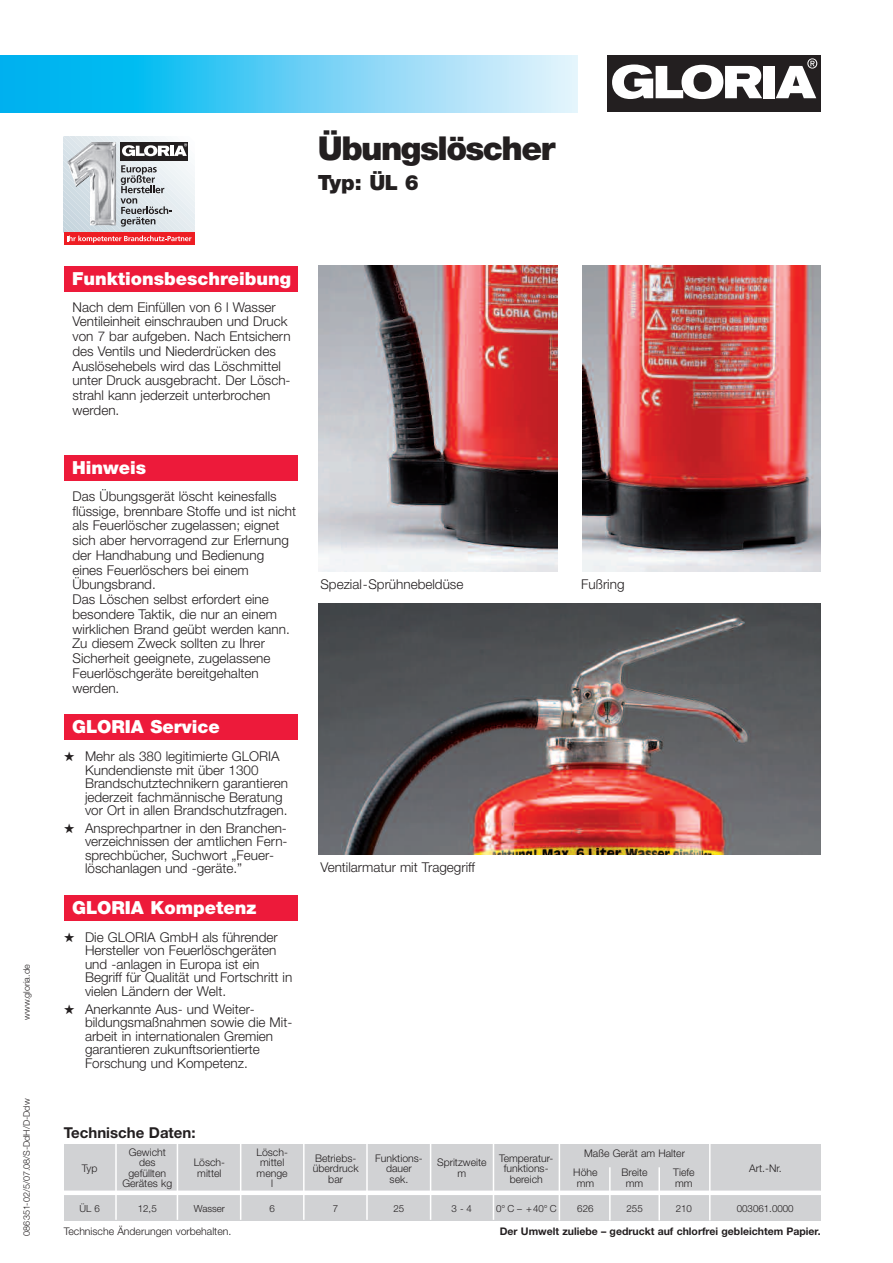
<style>
.page{position:relative;width:893px;height:1263px;background:#fff}
.page>*{position:absolute;margin:0;border:0;box-sizing:border-box;transform-origin:0 0}
.t1{font:900 33px "Helvetica Neue";letter-spacing:-.045em;color:#231f20}
.t2{font:900 21px "Helvetica Neue";color:#231f20}
.t3{font:900 18px "Helvetica Neue";color:#fff}
.t4{font:700 15px "Helvetica Neue";color:#231f20}
.t5{font:300 13.5px/14.7px "Helvetica Neue";color:#231f20}
.t6{font:300 10.5px/10.5px "Helvetica Neue";color:#231f20;text-align:center}
.t7{font:700 10.5px "Helvetica Neue";color:#231f20}
.t8{font:300 9.75px "Helvetica Neue";color:#231f20}
.t9{font:300 9px "Helvetica Neue";color:#231f20}
</style>
<div class="page">
<div style="left:64px;top:455px;width:234px;height:25px;background:#ed1a3a"></div>
<svg style="left:0;top:55px;width:577px;height:58px;background:#60cff5"></svg>
<div style="left:607px;top:55px;width:214px;height:57px;background:#231f20"></div>
<svg style="left:612px;top:65px;width:71px;height:34px"></svg>
<div style="left:681px;top:65px;width:42px;height:34px;background:#fff;border-radius:50%"></div>
<div style="left:693px;top:72px;width:18px;height:20px;background:#231f20;border-radius:50%"></div>
<svg style="left:725px;top:66px;width:37px;height:32px"></svg>
<div style="left:763px;top:66px;width:12px;height:32px;background:#fff"></div>
<svg style="left:776px;top:58px;width:41px;height:40px"></svg>
<div style="left:64px;top:266px;width:234px;height:25px;background:#ed1a3a"></div>
<img style="left:319px;top:266px;width:238px;height:306px">
<img style="left:319px;top:604px;width:502px;height:251px">
<img style="left:583px;top:266px;width:238px;height:306px">
<div style="left:64px;top:1144px;width:757px;height:47px;background:#d1d2d4"></div>
<div style="left:64px;top:1195px;width:757px;height:25px;background:#d1d2d4"></div>
<div style="left:64px;top:1190px;width:757px;height:5px;background:#fff"></div>
<hr style="left:115px;top:1144px;width:2px;height:76px;background:#fff">
<hr style="left:177px;top:1144px;width:1px;height:76px;background:#fff">
<hr style="left:240px;top:1144px;width:1px;height:76px;background:#fff">
<hr style="left:303px;top:1144px;width:2px;height:76px;background:#fff">
<hr style="left:366px;top:1144px;width:2px;height:76px;background:#fff">
<hr style="left:430px;top:1144px;width:1px;height:76px;background:#fff">
<hr style="left:493px;top:1144px;width:1px;height:76px;background:#fff">
<hr style="left:559px;top:1144px;width:1px;height:76px;background:#fff">
<hr style="left:709px;top:1144px;width:2px;height:76px;background:#fff">
<hr style="left:609px;top:1167px;width:2px;height:53px;background:#fff">
<hr style="left:658px;top:1167px;width:2px;height:53px;background:#fff">
<div style="left:64px;top:232px;width:131px;height:13px;background:#ee1d23"></div>
<svg style="left:64px;top:136px;width:131px;height:107px"></svg>
<img style="left:67px;top:142px;width:49px;height:83px">
<div style="left:64px;top:714px;width:234px;height:26px;background:#ed1a3a"></div>
<div style="left:64px;top:895px;width:234px;height:26px;background:#ed1a3a"></div>
<p class="t9" style="left:23px;top:1020px;width:57px;rotate:-90deg">www.gloria.de</p>
<p class="t9" style="left:23px;top:1236px;width:139px;rotate:-90deg">086351-02/5/07.08/S-DdH/D-Ddw</p>
<h1 class="t1" style="left:318px;top:136px;width:239px">Übungslöscher</h1>
<h2 class="t2" style="left:318px;top:175px;width:102px">Typ: ÜL 6</h2>
<h3 class="t3" style="left:72px;top:272px;width:221px">Funktionsbeschreibung</h3>
<p class="t5" style="left:73px;top:301px;width:220px">Nach dem Einfüllen von 6 l Wasser<br>Ventileinheit einschrauben und Druck von 7 bar aufgeben. Nach Entsichern des Ventils und Niederdrücken des<br>Auslösehebels wird das Löschmittel unter Druck ausgebracht. Der Lösch&shy;strahl kann jederzeit unterbrochen werden.</p>
<h3 class="t3" style="left:72px;top:461px;width:75px">Hinweis</h3>
<p class="t5" style="left:73px;top:490px;width:225px">Das Übungsgerät löscht keinesfalls flüssige, brennbare Stoffe und ist nicht als Feuerlöscher zugelassen; eignet sich aber hervorragend zur Erlernung der Handhabung und Bedienung eines Feuerlöschers bei einem<br>Übungsbrand.<br>Das Löschen selbst erfordert eine besondere Taktik, die nur an einem wirklichen Brand geübt werden kann.<br>Zu diesem Zweck sollten zu Ihrer<br>Sicherheit geeignete, zugelassene<br>Feuerlöschgeräte bereitgehalten werden.</p>
<h3 class="t3" style="left:72px;top:720px;width:149px">GLORIA Service</h3>
<p class="t5" style="left:85px;top:751px;width:204px;line-height:13.5px;text-indent:-21px">★ Mehr als 380 legitimierte GLORIA Kundendienste mit über 1300<br>Brandschutztechnikern garantieren jederzeit fachmännische Beratung vor Ort in allen Brandschutzfragen.</p>
<p class="t5" style="left:85px;top:822px;width:204px;line-height:13.5px;text-indent:-21px">★ Ansprechpartner in den Branchen&shy;verzeichnissen der amtlichen Fern&shy;sprechbücher, Suchwort „Feuer&shy;löschanlagen und -geräte.”</p>
<h3 class="t3" style="left:72px;top:901px;width:186px">GLORIA Kompetenz</h3>
<p class="t5" style="left:85px;top:931px;width:209px;line-height:13.5px;text-indent:-21px">★ Die GLORIA GmbH als führender<br>Hersteller von Feuerlöschgeräten und -anlagen in Europa ist ein<br>Begriff für Qualität und Fortschritt in vielen Ländern der Welt.</p>
<p class="t5" style="left:85px;top:1003px;width:209px;line-height:13.5px;text-indent:-21px">★ Anerkannte Aus- und Weiter&shy;bildungsmaßnahmen sowie die Mit&shy;arbeit in internationalen Gremien garantieren zukunftsorientierte<br>Forschung und Kompetenz.</p>
<p class="t5" style="left:320px;top:579px;width:145px">Spezial-Sprühnebeldüse</p>
<p class="t5" style="left:320px;top:861px;width:156px">Ventilarmatur mit Tragegriff</p>
<p class="t5" style="left:581px;top:579px;width:45px">Fußring</p>
<p class="t4" style="left:64px;top:1127px;width:133px">Technische Daten:</p>
<p class="t6" style="left:82px;top:1164px;width:17px">Typ</p>
<p class="t6" style="left:122px;top:1148px;width:51px">Gewicht des gefüllten<br>Gerätes kg</p>
<p class="t6" style="left:194px;top:1158px;width:33px">Lösch&shy;mittel</p>
<p class="t6" style="left:256px;top:1148px;width:33px">Lösch&shy;mittel menge l</p>
<p class="t6" style="left:313px;top:1154px;width:47px">Betriebs&shy;überdruck bar</p>
<p class="t8" style="left:138px;top:1205px;width:20px">12,5</p>
<p class="t8" style="left:194px;top:1205px;width:33px">Wasser</p>
<p class="t8" style="left:269px;top:1205px;width:7px">6</p>
<p class="t8" style="left:333px;top:1205px;width:7px">7</p>
<p class="t6" style="left:584px;top:1149px;width:102px">Maße Gerät am Halter</p>
<p class="t6" style="left:375px;top:1154px;width:49px">Funktions&shy;dauer<br>sek.</p>
<p class="t8" style="left:393px;top:1205px;width:12px">25</p>
<p class="t6" style="left:499px;top:1154px;width:56px">Temperatur&shy;funktions&shy;bereich</p>
<p class="t8" style="left:496px;top:1205px;width:62px">0°C – +40°C</p>
<p class="t6" style="left:437px;top:1158px;width:51px">Spritzweite m</p>
<p class="t6" style="left:749px;top:1164px;width:34px">Art.-Nr.</p>
<p class="t6" style="left:573px;top:1168px;width:26px">Höhe mm</p>
<p class="t6" style="left:622px;top:1168px;width:28px">Breite mm</p>
<p class="t6" style="left:673px;top:1168px;width:23px;text-align:left">Tiefe mm</p>
<p class="t8" style="left:80px;top:1205px;width:22px">ÜL 6</p>
<p class="t8" style="left:452px;top:1205px;width:22px">3-4</p>
<p class="t8" style="left:577px;top:1205px;width:18px">626</p>
<p class="t8" style="left:626px;top:1205px;width:18px">255</p>
<p class="t8" style="left:676px;top:1205px;width:18px">210</p>
<p class="t8" style="left:737px;top:1205px;width:58px">003061.0000</p>
<p class="t6" style="left:64px;top:1227px;width:169px">Technische Änderungen vorbehalten.</p>
<p class="t7" style="left:500px;top:1228px;width:322px">Der Umwelt zuliebe – gedruckt auf chlorfrei gebleichtem Papier.</p>
</div>
